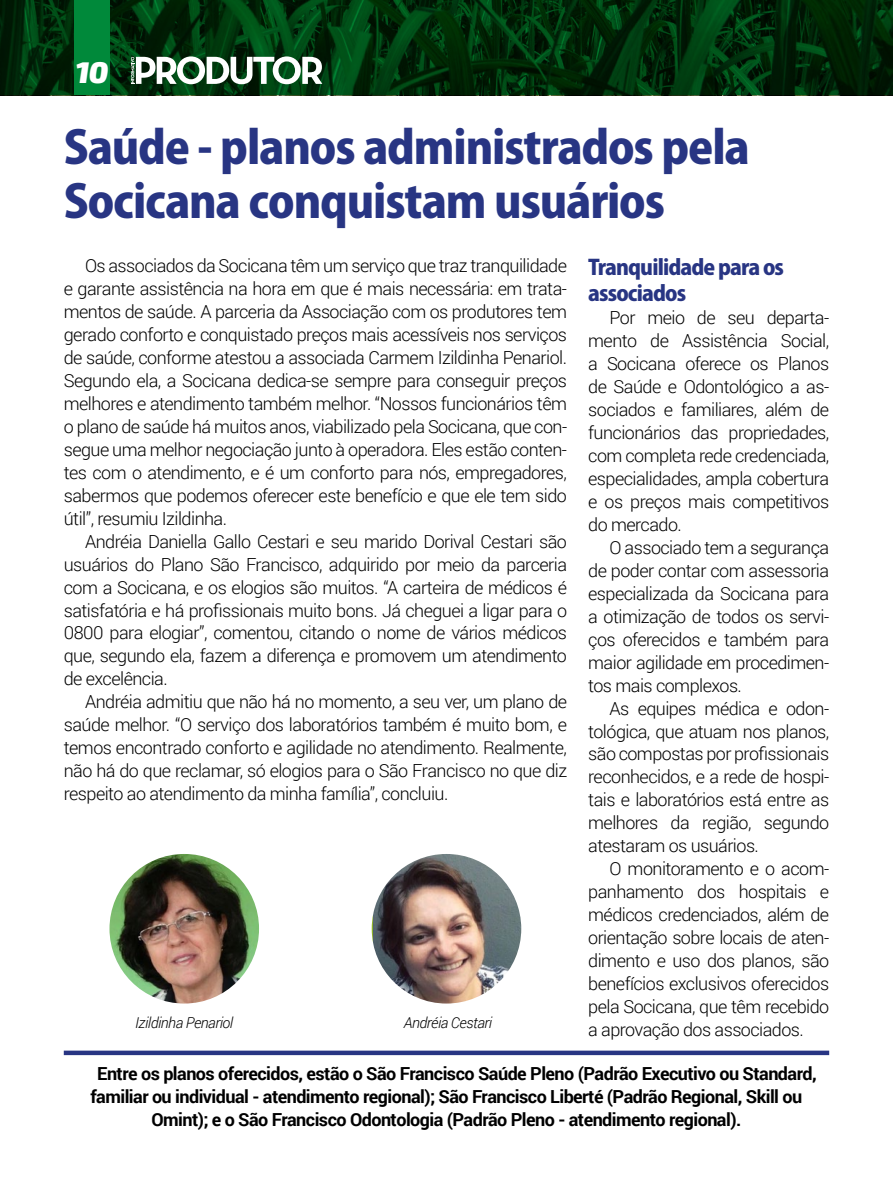
<style>
.page{position:relative;width:893px;height:1191px;background:#fff}
.page>*{position:absolute;margin:0;border:0;box-sizing:border-box;transform-origin:0 0}
.t1{font:800 45px/54px "Koz Go Pro";letter-spacing:-.025em;color:#283583}
.t2{font:italic 900 30px "Exo 2";color:#fff}
.t3{font:800 21px/26px "Koz Go Pro";letter-spacing:-.04em;color:#283583}
.t4{font:300 18px/23px "Roboto";letter-spacing:-.03em;color:#000;text-align:justify}
.t5{font:700 18px "Roboto";letter-spacing:-.03em;color:#000}
.t6{font:italic 300 15px "Roboto";letter-spacing:-.03em;color:#000}
</style>
<div class="page">
<svg style="left:0;top:0;width:893px;height:95px;background:#002f0b"></svg>
<div style="left:74px;top:0;width:36px;height:95px;background:#00893a"></div>
<svg style="left:131px;top:56px;width:191px;height:28px"></svg>
<div style="left:64px;top:1050px;width:765px;height:5px;background:#283583"></div>
<img style="left:373px;top:855px;width:147px;height:147px">
<div style="left:364px;top:846px;width:165px;height:165px;border:8px solid #fff;border-radius:50%"></div>
<img style="left:106px;top:850px;width:157px;height:157px;border-radius:79px">
<div style="left:102px;top:846px;width:165px;height:165px;border:8px solid #fff;border-radius:50%"></div>
<h2 class="t2" style="left:75px;top:54px;width:35px">10</h2>
<h1 class="t1" style="left:64px;top:123px;width:688px">Saúde - planos administrados pela<br>Socicana conquistam usuários</h1>
<p class="t4" style="left:64px;top:254px;width:505px;text-indent:21px">Os associados da Socicana têm um serviço que traz tranquilidade e garante assistência na hora em que é mais necessária: em trata&shy;mentos de saúde. A parceria da Associação com os produtores tem gerado conforto e conquistado preços mais acessíveis nos serviços de saúde, conforme atestou a associada Carmem Izildinha Penariol.<br>Segundo ela, a Socicana dedica-se sempre para conseguir preços melhores e atendimento também melhor. “Nossos funcionários têm o plano de saúde há muitos anos, viabilizado pela Socicana, que con&shy;segue uma melhor negociação junto à operadora. Eles estão conten&shy;tes com o atendimento, e é um conforto para nós, empregadores, sabermos que podemos oferecer este benefício e que ele tem sido útil”, resumiu Izildinha.</p>
<p class="t4" style="left:64px;top:529px;width:505px;text-indent:21px">Andréia Daniella Gallo Cestari e seu marido Dorival Cestari são usuários do Plano São Francisco, adquirido por meio da parceria com a Socicana, e os elogios são muitos. “A carteira de médicos é satisfatória e há profissionais muito bons. Já cheguei a ligar para o 0800 para elogiar”, comentou, citando o nome de vários médicos que, segundo ela, fazem a diferença e promovem um atendimento de excelência.</p>
<p class="t4" style="left:64px;top:690px;width:505px;text-indent:21px">Andréia admitiu que não há no momento, a seu ver, um plano de saúde melhor. “O serviço dos laboratórios também é muito bom, e temos encontrado conforto e agilidade no atendimento. Realmente, não há do que reclamar, só elogios para o São Francisco no que diz respeito ao atendimento da minha família”, concluiu.</p>
<p class="t6" style="left:135px;top:1011px;width:99px">Izildinha Penariol</p>
<p class="t6" style="left:404px;top:1011px;width:90px">Andréia Cestari</p>
<p class="t3" style="left:588px;top:256px;width:197px">Tranquilidade para os associados</p>
<p class="t4" style="left:588px;top:306px;width:243px;text-indent:21px">Por meio de seu departa&shy;mento de Assistência Social, a Socicana oferece os Planos de Saúde e Odontológico a as&shy;sociados e familiares, além de funcionários das propriedades, com completa rede credenciada, especialidades, ampla cobertura e os preços mais competitivos do mercado.</p>
<p class="t4" style="left:588px;top:535px;width:243px;text-indent:21px">O associado tem a segurança de poder contar com assessoria especializada da Socicana para a otimização de todos os servi&shy;ços oferecidos e também para maior agilidade em procedimen&shy;tos mais complexos.</p>
<p class="t4" style="left:588px;top:696px;width:243px;text-indent:21px">As equipes médica e odon&shy;tológica, que atuam nos planos, são compostas por profissionais reconhecidos, e a rede de hospi&shy;tais e laboratórios está entre as melhores da região, segundo atestaram os usuários.</p>
<p class="t4" style="left:588px;top:856px;width:243px;text-indent:21px">O monitoramento e o acom&shy;panhamento dos hospitais e médicos credenciados, além de orientação sobre locais de aten&shy;dimento e uso dos planos, são benefícios exclusivos oferecidos pela Socicana, que têm recebido a aprovação dos associados.</p>
<p class="t5" style="left:97px;top:1061px;width:721px">Entre os planos oferecidos, estão o São Francisco Saúde Pleno (Padrão Executivo ou Standard,</p>
<p class="t5" style="left:90px;top:1084px;width:713px">familiar ou individual - atendimento regional); São Francisco Liberté (Padrão Regional, Skill ou</p>
<p class="t5" style="left:151px;top:1107px;width:591px">Omint); e o São Francisco Odontologia (Padrão Pleno - atendimento regional).</p>
</div>
